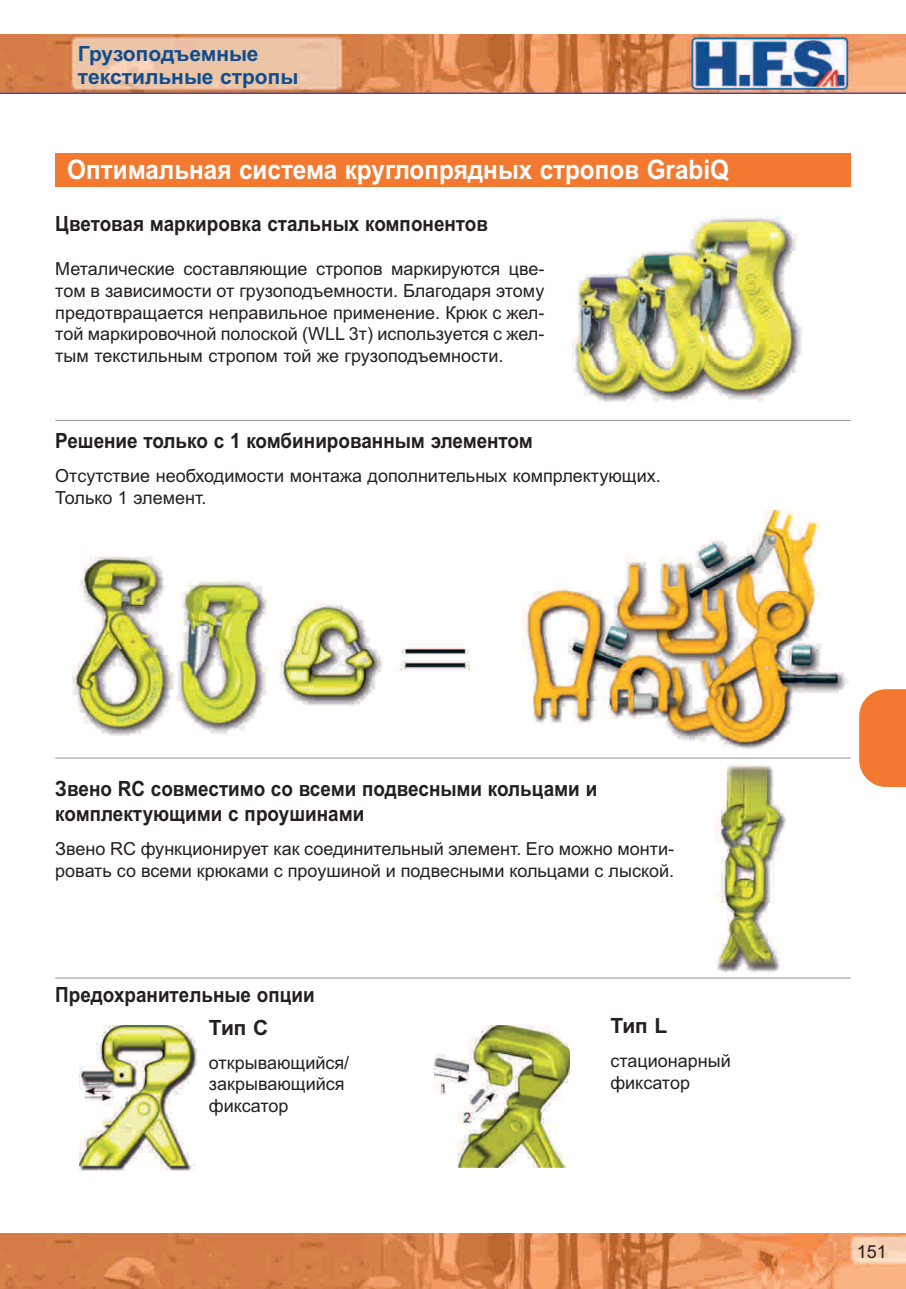
<style>
.page{position:relative;width:906px;height:1289px;background:#fff}
.page>*{position:absolute;margin:0;border:0;box-sizing:border-box;transform-origin:0 0}
.t1{font:700 27px "Arial";color:#fff;scale:.9 1}
.t2{font:700 21px/25.2px "Arial";color:#231f20;scale:.9 1}
.t3{font:700 21px/22.5px "Arial";color:#0f4d8e}
.t4{font:700 21px "Arial";color:#231f20}
.t5{font:18px/21.6px "Arial";color:#231f20}
</style>
<div class="page">
<img style="left:0;top:34px;width:906px;height:59px">
<img style="left:1px;top:1233px;width:905px;height:55px">
<svg style="left:859px;top:689px;width:47px;height:98px;background:#f3823f"></svg>
<div style="left:55px;top:153px;width:795px;height:34px;background:#f37930"></div>
<img style="left:572px;top:216px;width:230px;height:186px">
<img style="left:72px;top:510px;width:776px;height:238px">
<img style="left:716px;top:764px;width:70px;height:209px">
<img style="left:80px;top:1025px;width:117px;height:145px">
<img style="left:435px;top:1025px;width:135px;height:142px">
<hr style="left:55px;top:420px;width:795px;height:1px;background:#939598">
<hr style="left:55px;top:757px;width:795px;height:1px;background:#939598">
<hr style="left:55px;top:977px;width:795px;height:1px;background:#939598">
<p class="t3" style="left:78px;top:43px;width:222px">Грузоподъемные текстильные стропы</p>
<h1 class="t1" style="left:67px;top:154px;width:737px">Оптимальная система круглопрядных стропов GrabiQ</h1>
<p class="t2" style="left:55px;top:211px;width:482px">Цветовая маркировка стальных компонентов</p>
<p class="t5" style="left:55px;top:258px;width:490px;text-align:justify">Металические составляющие стропов маркируются цве&shy;том в зависимости от грузоподъемности. Благодаря этому предотвращается неправильное применение. Крюк с жел&shy;той маркировочной полоской (WLL 3т) используется с жел&shy;тым текстильным стропом той же грузоподъемности.</p>
<p class="t2" style="left:55px;top:428px;width:532px">Решение только с 1 комбинированным элементом</p>
<p class="t5" style="left:55px;top:465px;width:607px">Отсутствие необходимости монтажа дополнительных компрлектующих.<br>Только 1 элемент.</p>
<p class="t2" style="left:55px;top:776px;width:604px">Звено RC совместимо со всеми подвесными кольцами и комплектующими с проушинами</p>
<p class="t5" style="left:55px;top:838px;width:620px">Звено RC функционирует как соединительный элемент. Его можно монти&shy;ровать со всеми крюками с проушиной и подвесными кольцами с лыской.</p>
<p class="t2" style="left:55px;top:982px;width:290px">Предохранительные опции</p>
<p class="t4" style="left:209px;top:1015px;width:61px">тип C</p>
<p class="t5" style="left:209px;top:1051px;width:142px">открывающийся/ закрывающийся фиксатор</p>
<p class="t4" style="left:610px;top:1013px;width:58px">тип L</p>
<p class="t5" style="left:610px;top:1050px;width:122px">стационарный фиксатор</p>
<p class="t5" style="left:857px;top:1240px;width:32px">151</p>
</div>
